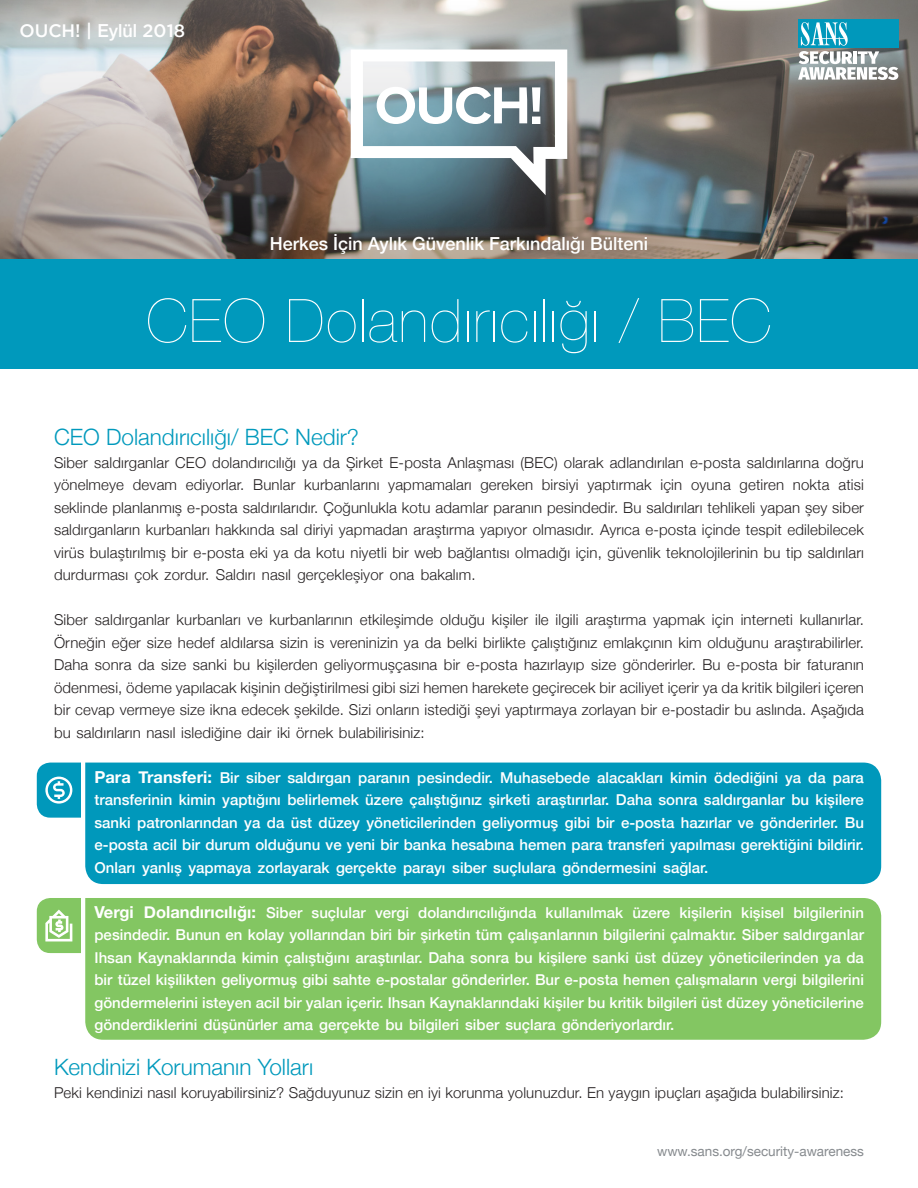
<style>
.page{position:relative;width:918px;height:1188px;background:#fff}
.page>*{position:absolute;margin:0;border:0;box-sizing:border-box;transform-origin:0 0}
.t1{font:200 60px "Helvetica Neue";letter-spacing:.025em;color:#fff}
.MainText{font:300 22.5px "Helvetica Neue";color:#0099bc}
.t2{font:500 18px "Helvetica Neue";color:#fff}
.t3{font:500 18px "Gotham";color:#fff}
.MainText-2{font:700 16.5px "Helvetica Neue";color:#fff}
.MainText-3{font:300 15px/22.5px "Helvetica Neue";letter-spacing:.01em;color:#231f20}
.MainText-4{font:500 15px/22.5px "Helvetica Neue";color:#fff;text-align:justify}
.t4{font:13.5px "Helvetica Neue";color:#868a8e}
.s1{font-family:"Helvetica Neue"}
</style>
<div class="page">
<div style="left:85px;top:763px;width:796px;height:121px;background:#0098bb"></div>
<div style="left:85px;top:898px;width:796px;height:142px;background:#83c662"></div>
<img style="left:0;top:0;width:918px;height:259px">
<div style="left:0;top:259px;width:918px;height:110px;background:#0099bc"></div>
<svg style="left:351px;top:50px;width:216px;height:145px"></svg>
<div style="left:798px;top:19px;width:100px;height:29px;background:#0098bb"></div>
<svg style="left:798px;top:22px;width:100px;height:58px"></svg>
<svg style="left:37px;top:763px;width:44px;height:55px;background:#26a7c5"></svg>
<svg style="left:37px;top:898px;width:44px;height:55px;background:#9cd181"></svg>
<p class="t3" style="left:19px;top:20px;width:167px">OUCH! | <span class="s1">Eylül</span> 2018</p>
<p class="t2" style="left:270px;top:229px;width:380px">Herkes İçin Aylık Güvenlik Farkındalığı Bülteni</p>
<p class="t1" style="left:147px;top:274px;width:626px">CEO Dolandırıcılığı / BEC</p>
<p class="MainText" style="left:54px;top:419px;width:307px">CEO Dolandırıcılığı/ BEC Nedir?</p>
<p class="MainText-3" style="left:54px;top:450px;width:812px;text-align:right">Siber saldırganlar CEO dolandırıcılığı ya da Şirket E-posta Anlaşması (BEC) olarak adlandırılan -e posta saldırılarına doğru atisi</p>
<p class="MainText-3" style="left:54px;top:472px;width:812px">yönelmeye<br>seklinde planlanmış -e posta saldırılarıdır. Çoğunlukla kotu adamlar paranın pesindedir. Bu saldırıları tehlikeli yapan şey siber saldırganların kurbanları hakkında sal diriyi yapmadan araştırma yapıyor olmasıdır. Ayrıca -e posta içinde tespit edilebilecek virüs bulaştırılmış bir -e posta eki ya da kotu niyetli bir web bağlantısı olmadığı için, güvenlik teknolojilerinin bu tip saldırıları durdurması çok zordur. Saldırı nasıl gerçekleşiyor ona bakalım.</p>
<p class="MainText-3" style="left:800px;top:607px;width:66px">kullanırlar.</p>
<p class="MainText-3" style="left:133px;top:472px;width:46px">devam</p>
<p class="MainText-3" style="left:186px;top:472px;width:60px">ediyorlar.</p>
<p class="MainText-3" style="left:253px;top:472px;width:44px">Bunlar</p>
<p class="MainText-3" style="left:304px;top:472px;width:77px">kurbanlarını</p>
<p class="MainText-3" style="left:388px;top:472px;width:85px">yapmamaları</p>
<p class="MainText-3" style="left:480px;top:472px;width:54px">gereken</p>
<p class="MainText-3" style="left:542px;top:472px;width:38px">birsiyi</p>
<p class="MainText-3" style="left:587px;top:472px;width:66px">yaptırmak</p>
<p class="MainText-3" style="left:660px;top:472px;width:23px">için</p>
<p class="MainText-3" style="left:740px;top:472px;width:46px">getiren</p>
<p class="MainText-3" style="left:793px;top:472px;width:38px">nokta</p>
<p class="MainText-3" style="left:691px;top:472px;width:41px">oyuna</p>
<p class="MainText-3" style="left:54px;top:607px;width:812px">Siber<br>Örneğin eğer size hedef aldılarsa sizin is vereninizin ya da belki birlikte çalıştığınız emlakçının kim olduğunu araştırabilirler.<br>Daha sonra da size sanki bu kişilerden geliyormuşçasına bir -e posta hazırlayıp size gönderirler. Bu -e posta bir faturanın ödenmesi, ödeme yapılacak kişinin değiştirilmesi gibi sizi hemen harekete geçirecek bir aciliyet içerir ya da kritik bilgileri içeren bir cevap vermeye size ikna edecek şekilde. Sizi onların istediği şeyi yaptırmaya zorlayan bir -e postadir bu aslında. Aşağıda bu saldırıların nasıl islediğine dair iki örnek bulabilirisiniz:</p>
<p class="MainText-4" style="left:833px;top:765px;width:33px">para</p>
<p class="MainText-3" style="left:95px;top:607px;width:77px">saldırganlar</p>
<p class="MainText-3" style="left:177px;top:607px;width:66px">kurbanları</p>
<p class="MainText-3" style="left:269px;top:607px;width:85px">kurbanlarının</p>
<p class="MainText-3" style="left:360px;top:607px;width:75px">etkileşimde</p>
<p class="MainText-3" style="left:440px;top:607px;width:46px">olduğu</p>
<p class="MainText-3" style="left:492px;top:607px;width:38px">kişiler</p>
<p class="MainText-3" style="left:535px;top:607px;width:15px">ile</p>
<p class="MainText-3" style="left:556px;top:607px;width:24px">ilgili</p>
<p class="MainText-3" style="left:653px;top:607px;width:53px">yapmak</p>
<p class="MainText-3" style="left:712px;top:607px;width:23px">için</p>
<p class="MainText-3" style="left:741px;top:607px;width:54px">interneti</p>
<p class="MainText-3" style="left:585px;top:607px;width:62px">araştırma</p>
<p class="MainText-3" style="left:248px;top:607px;width:16px">ve</p>
<p class="MainText-2" style="left:94px;top:764px;width:38px">Para</p>
<p class="MainText-4" style="left:94px;top:787px;width:771px">transferinin kimin yaptığını belirlemek üzere çalıştığınız şirketi araştırırlar. Daha sonra saldırganlar bu kişilere sanki patronlarından ya da üst düzey yöneticilerinden geliyormuş gibi bir -e posta hazırlar ve gönderirler. Bu -e posta acil bir durum olduğunu ve yeni bir banka hesabına hemen para transferi yapılması gerektiğini bildirir.<br>Onları yanlış yapmaya zorlayarak gerçekte parayı siber suçlulara göndermesini sağlar.</p>
<p class="MainText-4" style="left:793px;top:900px;width:72px">bilgilerinin</p>
<p class="MainText-2" style="left:139px;top:764px;width:75px">Transferi:</p>
<p class="MainText-4" style="left:714px;top:765px;width:65px">ödediğini</p>
<p class="MainText-4" style="left:220px;top:765px;width:21px">Bir</p>
<p class="MainText-4" style="left:246px;top:765px;width:36px">siber</p>
<p class="MainText-4" style="left:287px;top:765px;width:65px">saldırgan</p>
<p class="MainText-4" style="left:417px;top:765px;width:77px">pesindedir.</p>
<p class="MainText-4" style="left:500px;top:765px;width:92px">Muhasebede</p>
<p class="MainText-4" style="left:597px;top:765px;width:67px">alacakları</p>
<p class="MainText-4" style="left:670px;top:765px;width:38px">kimin</p>
<p class="MainText-4" style="left:808px;top:765px;width:19px">da</p>
<p class="MainText-4" style="left:358px;top:765px;width:53px">paranın</p>
<p class="MainText-4" style="left:785px;top:765px;width:18px">ya</p>
<p class="MainText-2" style="left:144px;top:899px;width:114px">Dolandırıcılığı:</p>
<p class="MainText-2" style="left:94px;top:899px;width:41px">Vergi</p>
<p class="MainText-4" style="left:94px;top:922px;width:771px">pesindedir. Bunun en kolay yollarından biri bir şirketin tüm çalışanlarının bilgilerini çalmaktır. Siber saldırganlar Ihsan Kaynaklarında kimin çalıştığını araştırılar. Daha sonra bu kişilere sanki üst düzey yöneticilerinden ya da bir tüzel kişilikten geliyormuş gibi sahte -e postalar gönderirler. Bur -e posta hemen çalışmaların vergi bilgilerini göndermelerini isteyen acil bir yalan içerir. Ihsan Kaynaklarındaki kişiler bu kritik bilgileri üst düzey yöneticilerine gönderdiklerini düşünürler ama gerçekte bu bilgileri siber suçlara gönderiyorlardır.</p>
<p class="MainText" style="left:54px;top:1049px;width:261px">Kendinizi Korumanın Yolları</p>
<p class="MainText-3" style="left:54px;top:1080px;width:792px">Peki kendinizi nasıl koruyabilirsiniz? Sağduyunuz sizin en iyi korunma yolunuzdur. En yaygın ipuçları aşağıda bulabilirsiniz:</p>
<p class="MainText-4" style="left:266px;top:900px;width:38px">Siber</p>
<p class="MainText-4" style="left:418px;top:900px;width:120px">dolandırıcılığında</p>
<p class="MainText-4" style="left:312px;top:900px;width:56px">suçlular</p>
<p class="MainText-4" style="left:375px;top:900px;width:35px">vergi</p>
<p class="MainText-4" style="left:546px;top:900px;width:79px">kullanılmak</p>
<p class="MainText-4" style="left:680px;top:900px;width:54px">kişilerin</p>
<p class="MainText-4" style="left:741px;top:900px;width:44px">kişisel</p>
<p class="MainText-4" style="left:632px;top:900px;width:39px">üzere</p>
<p class="t4" style="left:657px;top:1142px;width:208px">www.sans.org/security-awareness</p>
</div>
